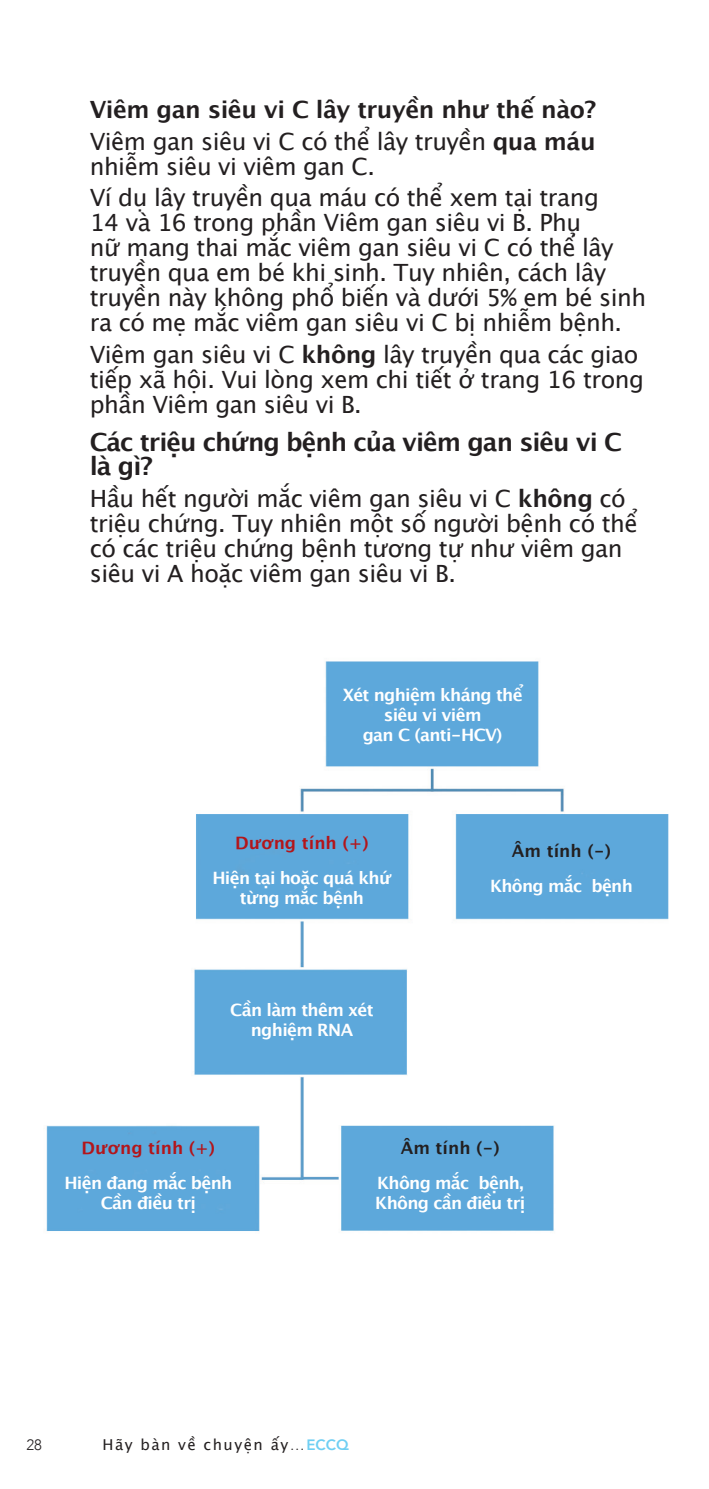
<style>
.page{position:relative;width:709px;height:1489px;background:#fff}
.page>*{position:absolute;margin:0;border:0;box-sizing:border-box;transform-origin:0 0}
.t1{font:700 25px/23.8px "Lucida Grande";letter-spacing:-.04em;color:#231f20}
.t2{font:23.75px/25px "Lucida Grande";letter-spacing:-.02em;color:#231f20}
.t3{font:700 23.75px "Lucida Grande";letter-spacing:-.02em;color:#231f20}
.t4{font:700 17px/20px "Lucida Grande";letter-spacing:-.04em;color:#fff;text-align:center}
.t5{font:700 17px "Lucida Grande";color:#b3151a}
.t6{font:700 17px "Lucida Grande";color:#231f20}
.t7{font:15px "Lucida Grande";letter-spacing:.1em;color:#231f20}
.t8{font:300 15px "Avenir";color:#231f20}
.s1{font-weight:700}
.s2{font-family:"Avenir";font-weight:300}
.s3{font-family:"Avenir";font-weight:800;color:#6fcff3}
</style>
<div class="page">
<img style="left:46px;top:661px;width:623px;height:570px">
<p class="t3" style="left:90px;top:90px;width:508px">Viêm gan siêu vi C lây truyền như thế nào?</p>
<p class="t2" style="left:90px;top:129px;width:507px">Viêm gan siêu vi C có thể lây truyền <span class="s1">qua máu </span>nhiễm siêu vi viêm gan C.</p>
<p class="t2" style="left:90px;top:186px;width:558px">Ví dụ lây truyền qua máu có thể xem tại trang<br>14 và 16 trong phần Viêm gan siêu vi B. Phụ<br>nữ mang thai mắc viêm gan siêu vi C có thể lây truyền qua em bé khi sinh. Tuy nhiên, cách lây truyền này không phổ biến và dưới 5% em bé sinh ra có mẹ mắc viêm gan siêu vi C bị nhiễm bệnh.</p>
<p class="t2" style="left:90px;top:342px;width:555px">Viêm gan siêu vi C <span class="s1">không</span> lây truyền qua các giao tiếp xã hội. Vui lòng xem chi tiết ở trang 16 trong phần Viêm gan siêu vi B.</p>
<p class="t1" style="left:90px;top:430px;width:533px">Các triệu chứng bệnh của viêm gan siêu vi C là gì?</p>
<p class="t2" style="left:90px;top:486px;width:549px">Hầu hết người mắc viêm gan siêu vi C <span class="s1">không</span> có triệu chứng. Tuy nhiên một số người bệnh có thể có các triệu chứng bệnh tương tự như viêm gan siêu vi A hoặc viêm gan siêu vi B.</p>
<p class="t4" style="left:343px;top:684px;width:181px">Xét nghiệm kháng thể siêu vi viêm</p>
<p class="t4" style="left:363px;top:724px;width:141px">gan C (anti-HCV)</p>
<p class="t5" style="left:235px;top:828px;width:135px">Dương tính (+)</p>
<p class="t4" style="left:212px;top:867px;width:181px">Hiện tại hoặc quá khứ từng mắc bệnh</p>
<p class="t4" style="left:230px;top:999px;width:145px">Cần làm thêm xét nghiệm RNA</p>
<p class="t6" style="left:512px;top:837px;width:101px">Âm tính (-)</p>
<p class="t4" style="left:490px;top:876px;width:144px">Không mắc bệnh</p>
<p class="t5" style="left:82px;top:1134px;width:135px">Dương tính (+)</p>
<p class="t4" style="left:64px;top:1173px;width:169px">Hiện đang mắc bệnh</p>
<p class="t4" style="left:101px;top:1193px;width:97px">Cần điều trị</p>
<p class="t6" style="left:401px;top:1134px;width:101px">Âm tính (-)</p>
<p class="t4" style="left:375px;top:1173px;width:152px;text-align:left">Không mắc bệnh,<br>Không cần điều trị</p>
<p class="t8" style="left:26px;top:1435px;width:17px">28</p>
<p class="t7" style="left:103px;top:1435px;width:248px">Hãy bàn về chuyện ấy<span class="s2">…</span><span class="s3">ECCQ</span></p>
</div>
